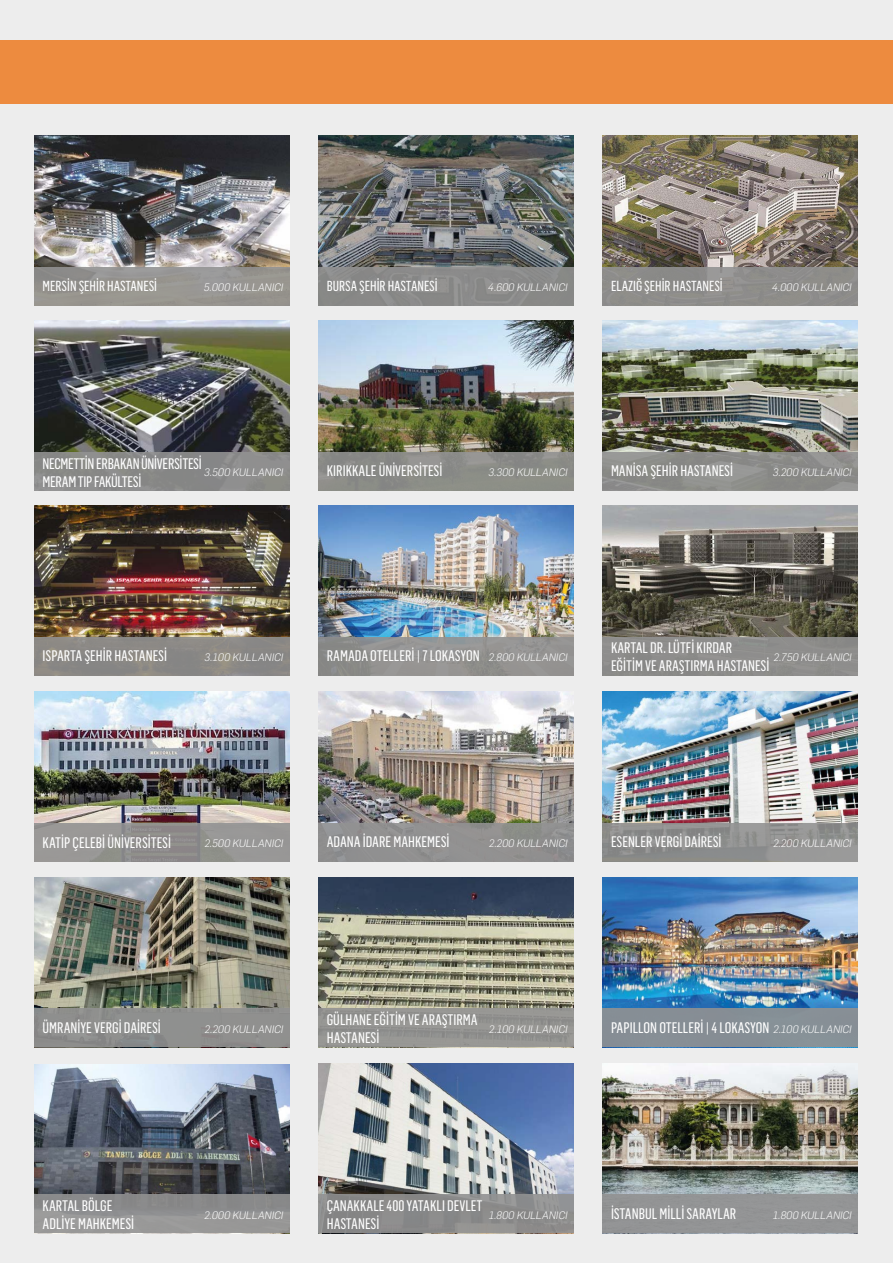
<style>
.page{position:relative;width:893px;height:1263px;background:#ededed}
.page>*{position:absolute;margin:0;border:0;box-sizing:border-box;transform-origin:0 0}
.t1{font:15px/18px "Flama Condensed Basic";color:#fff}
.t2{font:15px/18px "Flama Condensed Basic";letter-spacing:-.02em;color:#fff}
.t3{font:14.25px "Flama Condensed Basic";color:#fff}
.t4{font:italic 300 10.65px "Flama";color:#fff}
.s1{font-family:"Flama";font-weight:300;font-style:italic;font-size:10.65px}
</style>
<div class="page">
<div style="left:0;top:40px;width:893px;height:64px;background:#ed8b3f"></div>
<img style="left:34px;top:505px;width:255px;height:132px">
<div style="left:34px;top:637px;width:255px;height:38px;background:#8a8885"></div>
<img style="left:34px;top:691px;width:255px;height:132px">
<svg style="left:34px;top:823px;width:255px;height:38px;background:#949391"></svg>
<img style="left:319px;top:691px;width:255px;height:132px">
<div style="left:319px;top:823px;width:255px;height:38px;background:#929292"></div>
<img style="left:603px;top:691px;width:255px;height:132px">
<div style="left:603px;top:823px;width:255px;height:38px;background:#929292"></div>
<img style="left:34px;top:320px;width:255px;height:132px">
<div style="left:34px;top:452px;width:255px;height:38px;background:#898a87"></div>
<img style="left:319px;top:320px;width:255px;height:132px">
<div style="left:319px;top:452px;width:255px;height:38px;background:linear-gradient(to right,#8a8a88,#8d8e88)"></div>
<img style="left:603px;top:505px;width:255px;height:132px">
<div style="left:603px;top:637px;width:255px;height:38px;background:#929292"></div>
<img style="left:319px;top:505px;width:255px;height:132px">
<div style="left:319px;top:637px;width:255px;height:38px;background:#929292"></div>
<img style="left:603px;top:320px;width:255px;height:132px">
<div style="left:603px;top:452px;width:255px;height:38px;background:linear-gradient(to right,#8e8f8b,#8d8d8b)"></div>
<img style="left:34px;top:877px;width:255px;height:131px">
<div style="left:34px;top:1008px;width:255px;height:39px;background:#929292"></div>
<img style="left:319px;top:877px;width:255px;height:131px">
<div style="left:319px;top:1008px;width:255px;height:39px;background:#929292"></div>
<img style="left:319px;top:1063px;width:255px;height:132px">
<div style="left:319px;top:1195px;width:255px;height:38px;background:linear-gradient(to right,#868686,#909090)"></div>
<img style="left:34px;top:1065px;width:255px;height:130px">
<div style="left:34px;top:1195px;width:255px;height:38px;background:#929292"></div>
<img style="left:603px;top:877px;width:255px;height:131px">
<div style="left:603px;top:1008px;width:255px;height:39px;background:#868e95"></div>
<img style="left:603px;top:1063px;width:255px;height:132px">
<div style="left:603px;top:1195px;width:255px;height:38px;background:#929292"></div>
<img style="left:319px;top:135px;width:255px;height:132px">
<div style="left:319px;top:267px;width:255px;height:38px;background:#8a8a89"></div>
<img style="left:603px;top:135px;width:255px;height:132px">
<div style="left:603px;top:267px;width:255px;height:38px;background:#8e8d8a"></div>
<img style="left:34px;top:135px;width:255px;height:132px">
<div style="left:34px;top:267px;width:255px;height:38px;background:#929292"></div>
<p class="t3" style="left:43px;top:277px;width:116px">MERSİN ŞEHİR HASTANESİ</p>
<p class="t4" style="left:204px;top:280px;width:81px">5.000 KULLANICI</p>
<p class="t3" style="left:327px;top:277px;width:112px">BURSA ŞEHİR HASTANESİ</p>
<p class="t4" style="left:488px;top:280px;width:81px">4.600 KULLANICI</p>
<p class="t3" style="left:611px;top:277px;width:113px">ELAZIĞ ŞEHİR HASTANESİ</p>
<p class="t4" style="left:772px;top:280px;width:81px">4.000 KULLANICI</p>
<p class="t2" style="left:43px;top:454px;width:161px">NECMETTİN ERBAKAN ÜNİVERSİTESİ<br>MERAM TIP FAKÜLTESİ</p>
<p class="t4" style="left:204px;top:465px;width:80px">3.500 KULLANICI</p>
<p class="t1" style="left:327px;top:461px;width:117px">KIRIKKALE ÜNİVERSİTESİ</p>
<p class="t4" style="left:488px;top:465px;width:80px">3.300 KULLANICI</p>
<p class="t1" style="left:611px;top:461px;width:124px">MANİSA ŞEHİR HASTANESİ</p>
<p class="t4" style="left:773px;top:465px;width:80px">3.200 KULLANICI</p>
<p class="t1" style="left:43px;top:646px;width:126px">ISPARTA ŞEHİR HASTANESİ</p>
<p class="t4" style="left:205px;top:650px;width:80px">3.100 KULLANICI</p>
<p class="t1" style="left:611px;top:639px;width:160px">KARTAL DR. LÜTFİ KIRDAR<br>EĞİTİM VE ARAŞTIRMA HASTANESİ</p>
<p class="t1" style="left:327px;top:646px;width:242px">RAMADA OTELLERİ | 7 LOKASYON <span class="s1">2.800 KULLANICI</span></p>
<p class="t4" style="left:773px;top:650px;width:80px">2.750 KULLANICI</p>
<p class="t1" style="left:43px;top:833px;width:130px">KATİP ÇELEBİ ÜNİVERSİTESİ</p>
<p class="t4" style="left:204px;top:836px;width:80px">2.500 KULLANICI</p>
<p class="t1" style="left:327px;top:832px;width:124px">ADANA İDARE MAHKEMESİ</p>
<p class="t4" style="left:489px;top:836px;width:80px">2.200 KULLANICI</p>
<p class="t1" style="left:611px;top:832px;width:112px">ESENLER VERGİ DAİRESİ</p>
<p class="t4" style="left:773px;top:836px;width:80px">2.200 KULLANICI</p>
<p class="t1" style="left:43px;top:1018px;width:120px">ÜMRANİYE VERGİ DAİRESİ</p>
<p class="t4" style="left:205px;top:1022px;width:80px">2.200 KULLANICI</p>
<p class="t1" style="left:327px;top:1010px;width:152px">GÜLHANE EĞİTİM VE ARAŞTIRMA<br>HASTANESİ</p>
<p class="t4" style="left:489px;top:1022px;width:80px">2.100 KULLANICI</p>
<p class="t1" style="left:611px;top:1018px;width:242px">PAPILLON OTELLERİ | 4 LOKASYON <span class="s1">2.100 KULLANICI</span></p>
<p class="t1" style="left:43px;top:1196px;width:93px">KARTAL BÖLGE<br>ADLİYE MAHKEMESİ</p>
<p class="t4" style="left:204px;top:1208px;width:81px">2.000 KULLANICI</p>
<p class="t1" style="left:327px;top:1196px;width:157px">ÇANAKKALE 400 YATAKLI DEVLET<br>HASTANESİ</p>
<p class="t4" style="left:489px;top:1208px;width:80px">1.800 KULLANICI</p>
<p class="t1" style="left:611px;top:1204px;width:127px">İSTANBUL MİLLİ SARAYLAR</p>
<p class="t4" style="left:773px;top:1208px;width:80px">1.800 KULLANICI</p>
</div>
